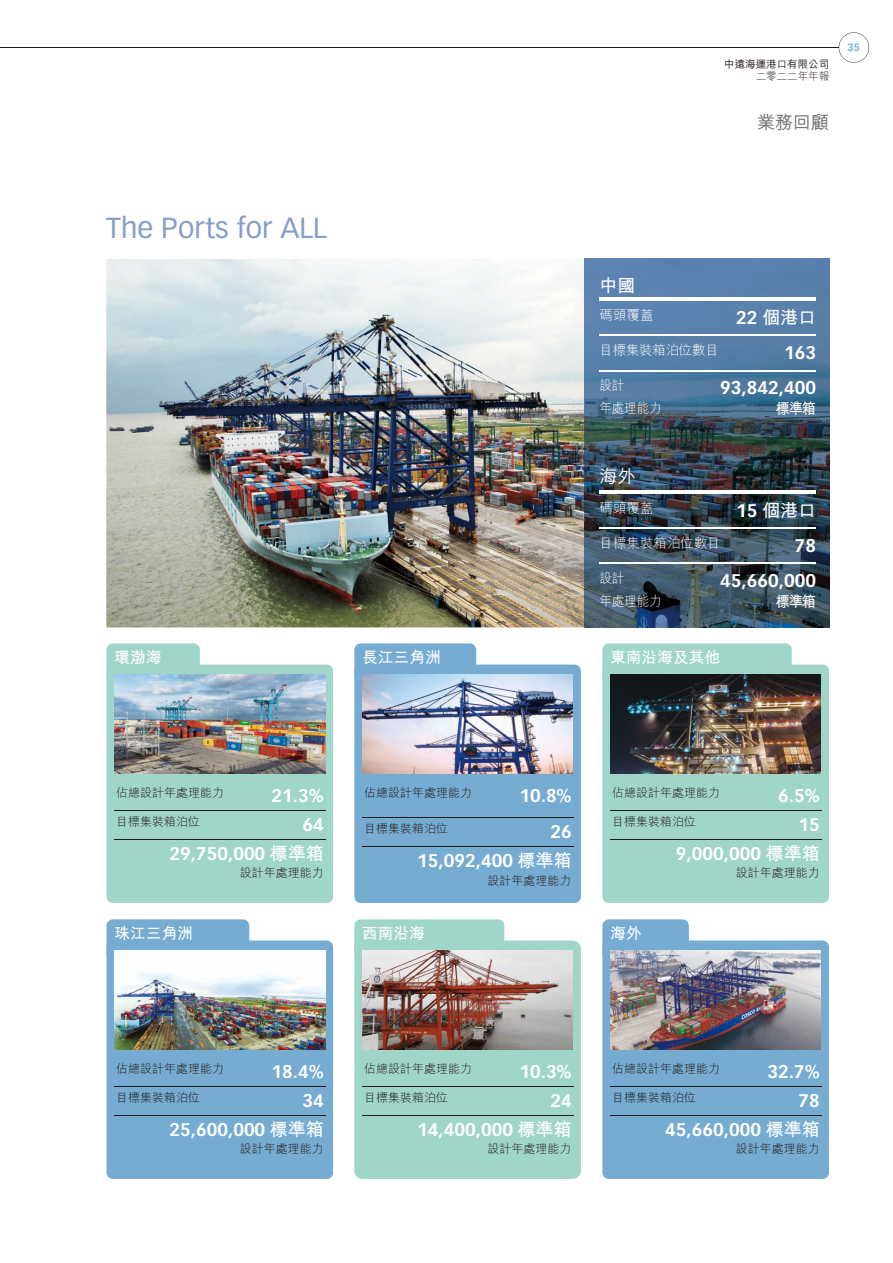
<style>
.page{position:relative;width:893px;height:1263px;background:#fff}
.page>*{position:absolute;margin:0;border:0;box-sizing:border-box;transform-origin:0 0}
.t1{font:28.5px "Vectora LT Std";color:#869ec7}
.t2{font:700 18px/29px "Vectora LT Std";color:#fff;text-align:right}
.t3{font:18px "M Hei HK Bold E Ten B5 H";color:#fff}
.t4{font:18px "M Hei HK Medium E Ten B5 H";color:#717171}
.t5{font:18px "M Hei HK Medium E Ten B5 H";color:#fff}
.t6{font:15.75px "M Hei HK Bold E Ten B5 H";color:#fff}
.t7{font:15px "M Hei HK Bold E Ten B5 H";letter-spacing:-.07em;color:#fff;scale:.94 1}
.t8{font:13.5px "M Hei HK Light E Ten B5 H";letter-spacing:-.02em;color:#fff}
.t9{font:13.5px "M Hei HK Light E Ten B5 H";letter-spacing:-.02em;color:#fff;scale:.94 1}
.t10{font:13.5px "M Hei HK Light E Ten B5 H";color:#fff}
.t11{font:12px "M Hei HK Light E Ten B5 H";color:#231916}
.t12{font:10.5px "M Hei HK Medium E Ten B5 H";color:#231916}
.t13{font:10.5px "M Hei HK Light E Ten B5 H";color:#231916}
.t14{font:700 10.5px "Vectora LT Std";color:#76abd2}
.s1{font-family:"Vectora LT Std";font-weight:700}
.s2{font-family:"M Hei HK Bold E Ten B5 H";font-weight:400}
</style>
<div class="page">
<svg style="left:839px;top:32px;width:30px;height:31px"></svg>
<hr style="left:0;top:47px;width:839px;height:1px;background:#231916">
<div style="left:107px;top:643px;width:93px;height:25px;background:#a0d5ca"></div>
<div style="left:107px;top:664px;width:226px;height:239px;background:#a0d5ca;border-radius:6px"></div>
<div style="left:107px;top:919px;width:142px;height:25px;background:#76abd2"></div>
<div style="left:107px;top:940px;width:226px;height:239px;background:#76abd2;border-radius:6px"></div>
<div style="left:354px;top:643px;width:122px;height:25px;background:#76abd2"></div>
<div style="left:354px;top:664px;width:227px;height:239px;background:#76abd2;border-radius:6px"></div>
<div style="left:354px;top:919px;width:150px;height:21px;background:#a0d5ca"></div>
<div style="left:354px;top:940px;width:227px;height:239px;background:#a0d5ca"></div>
<div style="left:602px;top:643px;width:190px;height:25px;background:#a0d5ca"></div>
<div style="left:602px;top:664px;width:227px;height:239px;background:#a0d5ca;border-radius:6px"></div>
<svg style="left:602px;top:919px;width:87px;height:25px;background:#7aadd3"></svg>
<div style="left:602px;top:940px;width:227px;height:239px;background:#76abd2;border-radius:6px"></div>
<img style="left:106px;top:259px;width:478px;height:369px">
<img style="left:584px;top:259px;width:245px;height:369px">
<hr style="left:600px;top:298px;width:216px;height:3px;background:#fff">
<hr style="left:600px;top:334px;width:216px;height:2px;background:#fff">
<hr style="left:600px;top:370px;width:216px;height:1px;background:#fff">
<hr style="left:600px;top:490px;width:216px;height:3px;background:#fff">
<hr style="left:600px;top:527px;width:216px;height:2px;background:#fff">
<hr style="left:600px;top:562px;width:216px;height:2px;background:#fff">
<img style="left:114px;top:675px;width:211px;height:99px">
<img style="left:114px;top:951px;width:211px;height:99px">
<img style="left:362px;top:675px;width:211px;height:99px">
<img style="left:362px;top:951px;width:211px;height:99px">
<img style="left:610px;top:675px;width:211px;height:99px">
<img style="left:610px;top:951px;width:211px;height:99px">
<hr style="left:114px;top:811px;width:212px;height:1px;background:#231916">
<hr style="left:114px;top:840px;width:212px;height:1px;background:#231916">
<hr style="left:114px;top:1086px;width:212px;height:1px;background:#231916">
<hr style="left:114px;top:1115px;width:212px;height:1px;background:#231916">
<hr style="left:362px;top:818px;width:212px;height:1px;background:#231916">
<hr style="left:362px;top:847px;width:212px;height:1px;background:#231916">
<hr style="left:362px;top:1086px;width:212px;height:1px;background:#231916">
<hr style="left:362px;top:1115px;width:212px;height:1px;background:#231916">
<hr style="left:610px;top:811px;width:212px;height:1px;background:#231916">
<hr style="left:610px;top:840px;width:212px;height:1px;background:#231916">
<hr style="left:610px;top:1086px;width:212px;height:1px;background:#231916">
<hr style="left:610px;top:1115px;width:212px;height:1px;background:#231916">
<h1 class="t1" style="left:106px;top:214px;width:222px">The Ports for ALL</h1>
<p class="t6" style="left:114px;top:651px;width:49px">環渤海</p>
<p class="t6" style="left:362px;top:651px;width:80px">長江三角洲</p>
<p class="t12" style="left:724px;top:60px;width:106px">中遠海運港口有限公司</p>
<p class="t13" style="left:756px;top:72px;width:75px">二零二二年年報</p>
<p class="t4" style="left:757px;top:115px;width:74px">業務回顧</p>
<p class="t14" style="left:848px;top:42px;width:14px">35</p>
<p class="t3" style="left:600px;top:278px;width:37px">中國</p>
<p class="t8" style="left:600px;top:310px;width:55px">碼頭覆蓋</p>
<p class="t3" style="left:736px;top:310px;width:81px"><span class="s1">22</span> 個港口</p>
<p class="t8" style="left:600px;top:345px;width:121px">目標集裝箱泊位數目</p>
<p class="t2" style="left:784px;top:339px;width:33px">163</p>
<p class="t9" style="left:600px;top:380px;width:28px">設計</p>
<p class="t2" style="left:720px;top:375px;width:97px">93,842,400</p>
<p class="t9" style="left:600px;top:403px;width:68px">年處理能力</p>
<p class="t7" style="left:776px;top:403px;width:44px">標準箱</p>
<p class="t5" style="left:600px;top:470px;width:37px">海外</p>
<p class="t8" style="left:600px;top:503px;width:55px">碼頭覆蓋</p>
<p class="t3" style="left:736px;top:503px;width:81px"><span class="s1">15</span> 個港口</p>
<p class="t10" style="left:600px;top:538px;width:123px">目標集裝箱泊位數目</p>
<p class="t2" style="left:795px;top:532px;width:23px">78</p>
<p class="t9" style="left:600px;top:573px;width:28px">設計</p>
<p class="t2" style="left:720px;top:567px;width:97px">45,660,000</p>
<p class="t9" style="left:600px;top:596px;width:68px">年處理能力</p>
<p class="t7" style="left:776px;top:596px;width:44px">標準箱</p>
<p class="t6" style="left:610px;top:651px;width:112px">東南沿海及其他</p>
<p class="t11" style="left:116px;top:788px;width:109px">佔總設計年處理能力</p>
<p class="t2" style="left:271px;top:782px;width:54px">21.3%</p>
<p class="t11" style="left:116px;top:817px;width:85px">目標集裝箱泊位</p>
<p class="t2" style="left:169px;top:811px;width:156px">64<br>29,750,000 <span class="s2">標準箱</span></p>
<p class="t11" style="left:240px;top:868px;width:85px">設計年處理能力</p>
<p class="t6" style="left:114px;top:927px;width:80px">珠江三角洲</p>
<p class="t11" style="left:364px;top:788px;width:109px">佔總設計年處理能力</p>
<p class="t2" style="left:519px;top:782px;width:54px">10.8%</p>
<p class="t11" style="left:364px;top:824px;width:85px">目標集裝箱泊位</p>
<p class="t2" style="left:417px;top:818px;width:156px">26<br>15,092,400 <span class="s2">標準箱</span></p>
<p class="t11" style="left:488px;top:875px;width:85px">設計年處理能力</p>
<p class="t6" style="left:362px;top:927px;width:64px">西南沿海</p>
<p class="t11" style="left:612px;top:788px;width:109px">佔總設計年處理能力</p>
<p class="t2" style="left:778px;top:782px;width:43px">6.5%</p>
<p class="t11" style="left:612px;top:817px;width:85px">目標集裝箱泊位</p>
<p class="t2" style="left:676px;top:811px;width:145px">15<br>9,000,000 <span class="s2">標準箱</span></p>
<p class="t11" style="left:736px;top:868px;width:85px">設計年處理能力</p>
<p class="t6" style="left:610px;top:927px;width:33px">海外</p>
<p class="t11" style="left:116px;top:1064px;width:109px">佔總設計年處理能力</p>
<p class="t2" style="left:271px;top:1058px;width:54px">18.4%</p>
<p class="t11" style="left:116px;top:1093px;width:85px">目標集裝箱泊位</p>
<p class="t2" style="left:169px;top:1087px;width:156px">34<br>25,600,000 <span class="s2">標準箱</span></p>
<p class="t11" style="left:240px;top:1144px;width:85px">設計年處理能力</p>
<p class="t11" style="left:364px;top:1064px;width:109px">佔總設計年處理能力</p>
<p class="t2" style="left:519px;top:1058px;width:54px">10.3%</p>
<p class="t11" style="left:364px;top:1093px;width:85px">目標集裝箱泊位</p>
<p class="t2" style="left:417px;top:1087px;width:156px">24<br>14,400,000 <span class="s2">標準箱</span></p>
<p class="t11" style="left:488px;top:1144px;width:85px">設計年處理能力</p>
<p class="t11" style="left:612px;top:1064px;width:109px">佔總設計年處理能力</p>
<p class="t2" style="left:767px;top:1058px;width:54px">32.7%</p>
<p class="t11" style="left:612px;top:1093px;width:85px">目標集裝箱泊位</p>
<p class="t2" style="left:665px;top:1087px;width:156px">78<br>45,660,000 <span class="s2">標準箱</span></p>
<p class="t11" style="left:736px;top:1144px;width:85px">設計年處理能力</p>
</div>
